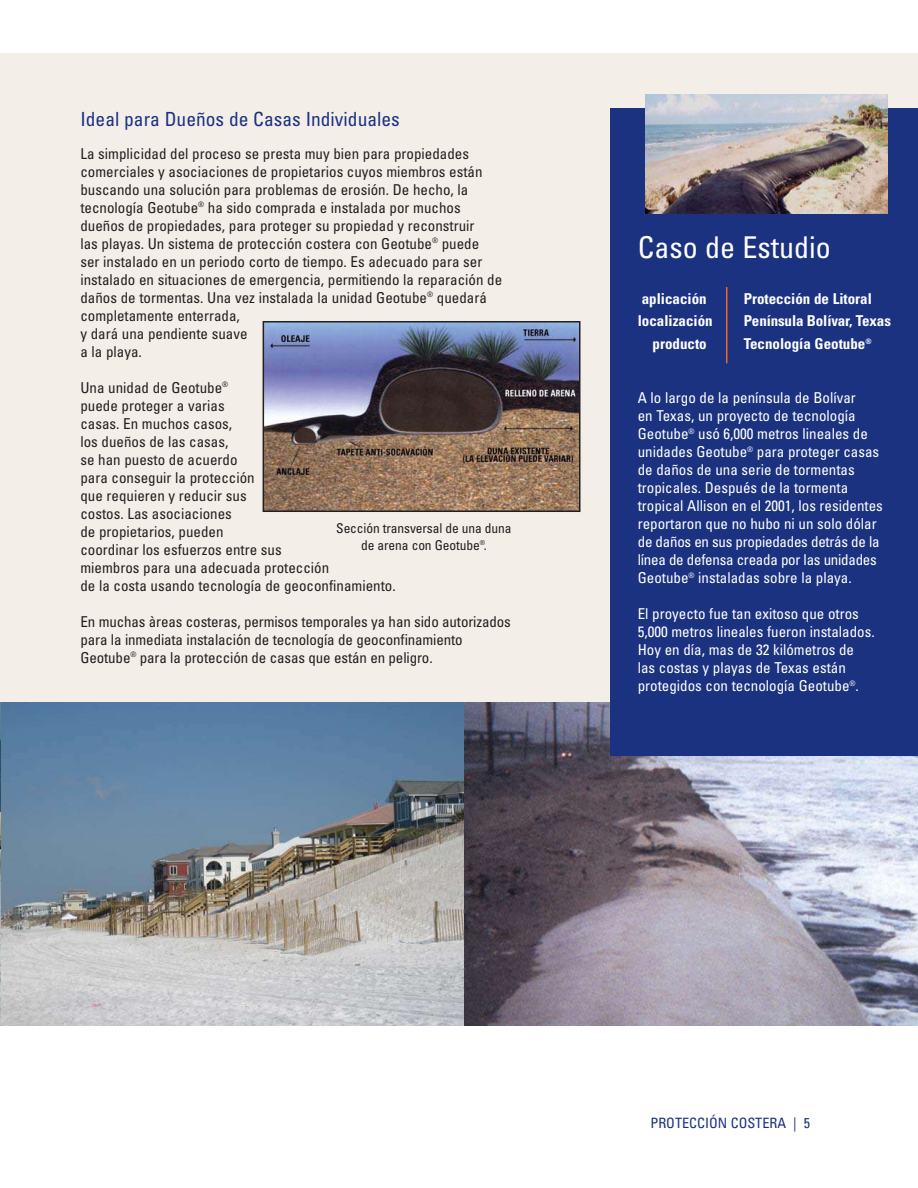
<style>
.page{position:relative;width:918px;height:1188px;background:#fff}
.page>*{position:absolute;margin:0;border:0;box-sizing:border-box;transform-origin:0 0}
.t1{font:condensed 30px "Univers";color:#fff}
.t2{font:condensed 19.5px "Univers";color:#1b3281}
.t3{font:condensed 15px/18px "Univers";color:#231f20}
.t4{font:condensed 15px/18px "Univers";color:#fff}
.t5{font:700 condensed 15px "Univers";color:#fff}
.t6{font:condensed 14.25px "Univers";color:#1b3281}
.t7{font:condensed 13.5px/16.2px "Univers";letter-spacing:-.01em;color:#231f20;text-align:center}
</style>
<div class="page">
<div style="left:0;top:53px;width:918px;height:652px;background:#f3eee8"></div>
<img style="left:0;top:702px;width:464px;height:324px">
<img style="left:464px;top:702px;width:454px;height:324px">
<div style="left:610px;top:108px;width:308px;height:648px;background:#1b3281"></div>
<img style="left:646px;top:94px;width:242px;height:120px">
<img style="left:266px;top:324px;width:311px;height:185px">
<div style="left:263px;top:321px;width:317px;height:191px;border:2px solid #231f20"></div>
<hr style="left:726px;top:287px;width:2px;height:76px;background:#f26522">
<h2 class="t2" style="left:80px;top:112px;width:321px">Ideal para Dueños de Casas Individuales</h2>
<p class="t3" style="left:80px;top:146px;width:423px">La simplicidad del proceso se presta muy bien para propiedades comerciales y asociaciones de propietarios cuyos miembros están buscando una solución para problemas de erosión. De hecho, la tecnología Geotube<sup>®</sup> ha sido comprada e instalada por muchos dueños de propiedades, para proteger su propiedad y reconstruir<br>las playas. Un sistema de protección costera con Geotube<sup>®</sup> puede ser instalado en un periodo corto de tiempo. Es adecuado para ser instalado en situaciones de emergencia, permitiendo la reparación de daños de tormentas. Una vez instalada la unidad Geotube<sup>®</sup> quedará completamente enterrada,<br>y dará una pendiente suave<br>a la playa.</p>
<p class="t3" style="left:80px;top:380px;width:317px">Una unidad de Geotube<sup>®<br></sup>puede proteger a varias<br>casas. En muchos casos,<br>los dueños de las casas,<br>se han puesto de acuerdo<br>para conseguir la protección<br>que requieren y reducir sus<br>costos. Las asociaciones<br>de propietarios, pueden<br>coordinar los esfuerzos entre sus<br>miembros para una adecuada protección<br>de la costa usando tecnología de geoconfinamiento.</p>
<p class="t3" style="left:80px;top:614px;width:432px">En muchas àreas costeras, permisos temporales ya han sido autorizados para la inmediata instalación de tecnología de geoconfinamiento<br>Geotube<sup>®</sup> para la protección de casas que están en peligro.</p>
<p class="t7" style="left:336px;top:522px;width:177px">Sección transversal de una duna de arena con Geotube<sup>®</sup>.</p>
<h1 class="t1" style="left:638px;top:237px;width:194px">Caso de Estudio</h1>
<p class="t5" style="left:642px;top:293px;width:66px">aplicación</p>
<p class="t5" style="left:744px;top:293px;width:130px">Protección de Litoral</p>
<p class="t5" style="left:638px;top:315px;width:77px">localización</p>
<p class="t5" style="left:744px;top:315px;width:149px">Península Bolívar, Texas</p>
<p class="t5" style="left:653px;top:338px;width:56px">producto</p>
<p class="t5" style="left:744px;top:338px;width:129px">Tecnología Geotube<sup>®</sup></p>
<p class="t4" style="left:638px;top:390px;width:247px">A lo largo de la península de Bolívar<br>en Texas, un proyecto de tecnología Geotube<sup>®</sup> usó 6,000 metros lineales de unidades Geotube<sup>®</sup> para proteger casas de daños de una serie de tormentas tropicales. Después de la tormenta tropical Allison en el 2001, los residentes reportaron que no hubo ni un solo dólar de daños en sus propiedades detrás de la línea de defensa creada por las unidades Geotube<sup>®</sup> instaladas sobre la playa.</p>
<p class="t4" style="left:638px;top:606px;width:239px">El proyecto fue tan exitoso que otros 5,000 metros lineales fueron instalados.<br>Hoy en día, mas de 32 kilómetros de las costas y playas de Texas están protegidos con tecnología Geotube<sup>®</sup>.</p>
<p class="t6" style="left:650px;top:1118px;width:161px">PROTECCIÓN COSTERA | 5</p>
</div>
